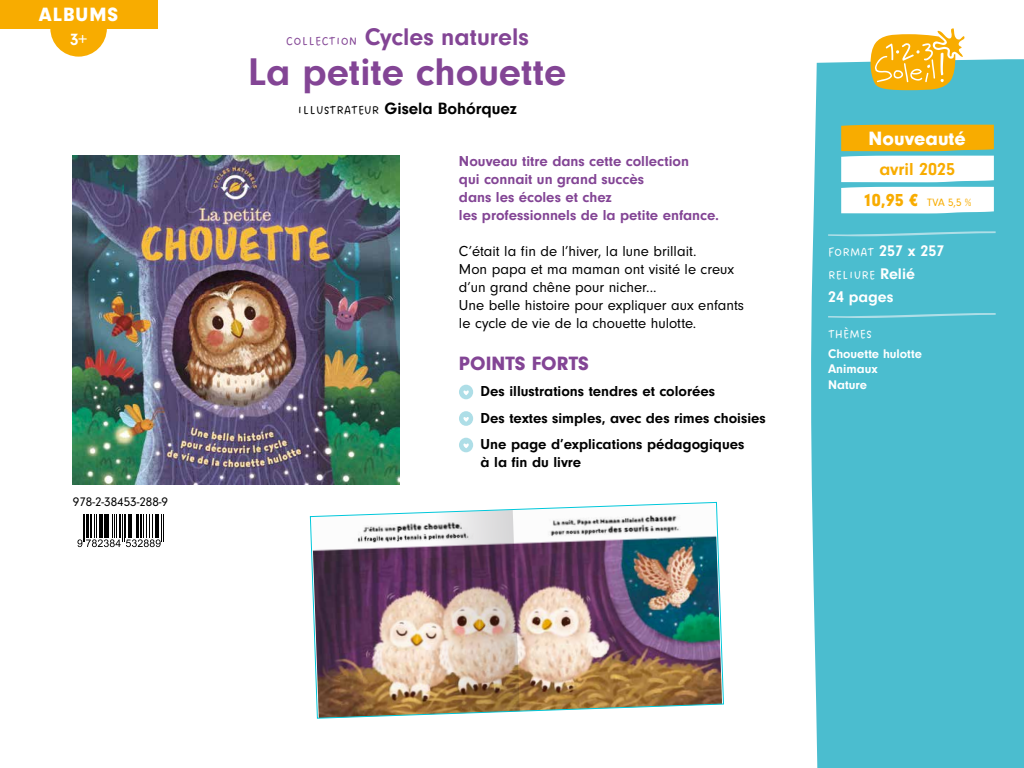
<style>
.page{position:relative;width:1024px;height:768px;background:#fff}
.page>*{position:absolute;margin:0;border:0;box-sizing:border-box;transform-origin:0 0}
.t1{font:700 40px "Neuzeit Gro";color:#834595}
.t2{font:700 25px "Neuzeit Gro";color:#834595}
.t3{font:900 20px "Neuzeit Gro";letter-spacing:.005em;color:#fff}
.t4{font:900 20px "Neuzeit Gro";color:#834595}
.t5{font:700 18px "Neuzeit Gro";color:#f8ac00}
.t6{font:700 17px "Neuzeit Gro";color:#000}
.t7{font:700 17px "Neuzeit Gro";color:#fff}
.t8{font:700 16px "Neuzeit Gro";color:#fff}
.t9{font:15px/18px "Neuzeit Gro";color:#000}
.t10{font:700 15px/26.5px "Neuzeit Gro";color:#000}
.t11{font:700 15px/18px "Neuzeit Gro";color:#834595}
.t12{font:700 13px/15.6px "Neuzeit Gro";color:#fff}
.t13{font:13px "Dreaming Outloud Sans";color:#fff}
.t14{font:13px "Neuzeit Gro";color:#000}
.t15{font:11px "Neuzeit Gro";color:#f8ac00}
.s1{font-family:"Dreaming Outloud Sans";font-weight:400;font-size:13px}
.s2{font-weight:900;font-size:18px}
.s3{font-family:"Neuzeit Gro";font-weight:700;font-size:16px}
</style>
<div class="page">
<div style="left:811px;top:72px;width:213px;height:696px;background:#4bbdcf"></div>
<svg style="left:0;top:0;width:1024px;height:72px"></svg>
<svg style="left:871px;top:28px;width:94px;height:62px"></svg>
<img style="left:73px;top:156px;width:326px;height:328px">
<img style="left:310px;top:502px;width:414px;height:217px">
<img style="left:406px;top:510px;width:114px;height:205px">
<svg style="left:77px;top:514px;width:87px;height:33px"></svg>
<div style="left:459px;top:385px;width:14px;height:14px;background:#aedee7;border-radius:50%"></div>
<svg style="left:463px;top:390px;width:6px;height:5px"></svg>
<div style="left:459px;top:411px;width:14px;height:15px;background:#aedee7;border-radius:50%"></div>
<svg style="left:463px;top:417px;width:6px;height:5px"></svg>
<div style="left:459px;top:438px;width:14px;height:14px;background:#aedee7;border-radius:50%"></div>
<svg style="left:463px;top:443px;width:6px;height:5px"></svg>
<svg style="left:828px;top:231px;width:168px;height:5px"></svg>
<svg style="left:828px;top:313px;width:168px;height:5px"></svg>
<svg style="left:841px;top:125px;width:153px;height:88px"></svg>
<div style="left:0;top:0;width:157px;height:28px;background:#f8ac00"></div>
<svg style="left:50px;top:28px;width:57px;height:29px"></svg>
<h3 class="t3" style="left:39px;top:3px;width:81px">ALBUMS</h3>
<p class="t7" style="left:70px;top:30px;width:18px">3+</p>
<p class="t14" style="left:73px;top:495px;width:97px">978-2-38453-288-9</p>
<h2 class="t2" style="left:286px;top:23px;width:245px"><span class="s1">COLLECTION</span> Cycles naturels</h2>
<h1 class="t1" style="left:248px;top:50px;width:320px">La petite chouette</h1>
<p class="t6" style="left:298px;top:99px;width:221px"><span class="s1">ILLUSTRATEUR</span> Gisela Bohórquez</p>
<p class="t11" style="left:459px;top:152px;width:262px">Nouveau titre dans cette collection<br>qui connait un grand succès<br>dans les écoles et chez<br>les professionnels de la petite enfance.</p>
<p class="t9" style="left:459px;top:242px;width:287px">C’était la fin de l’hiver, la lune brillait.<br>Mon papa et ma maman ont visité le creux d’un grand chêne pour nicher...<br>Une belle histoire pour expliquer aux enfants le cycle de vie de la chouette hulotte.</p>
<h3 class="t4" style="left:459px;top:352px;width:132px">POINTS FORTS</h3>
<p class="t10" style="left:481px;top:378px;width:287px">Des illustrations tendres et colorées<br>Des textes simples, avec des rimes choisies<br>Une page d’explications pédagogiques</p>
<p class="t10" style="left:481px;top:449px;width:102px">à la fin du livre</p>
<h3 class="t3" style="left:869px;top:127px;width:99px">Nouveauté</h3>
<p class="t5" style="left:879px;top:159px;width:77px">avril 2025</p>
<p class="t15" style="left:863px;top:197px;width:110px"><span class="s2">10,95 €</span> TVA 5,5 %</p>
<p class="t8" style="left:828px;top:241px;width:118px"><span class="s1">FORMAT</span> 257 x 257</p>
<p class="t13" style="left:828px;top:268px;width:88px">RELIURE <span class="s3">Relié</span></p>
<p class="t8" style="left:828px;top:288px;width:67px">24 pages</p>
<p class="t13" style="left:828px;top:327px;width:45px">THÈMES</p>
<p class="t12" style="left:828px;top:346px;width:95px">Chouette hulotte<br>Animaux<br>Nature</p>
</div>
